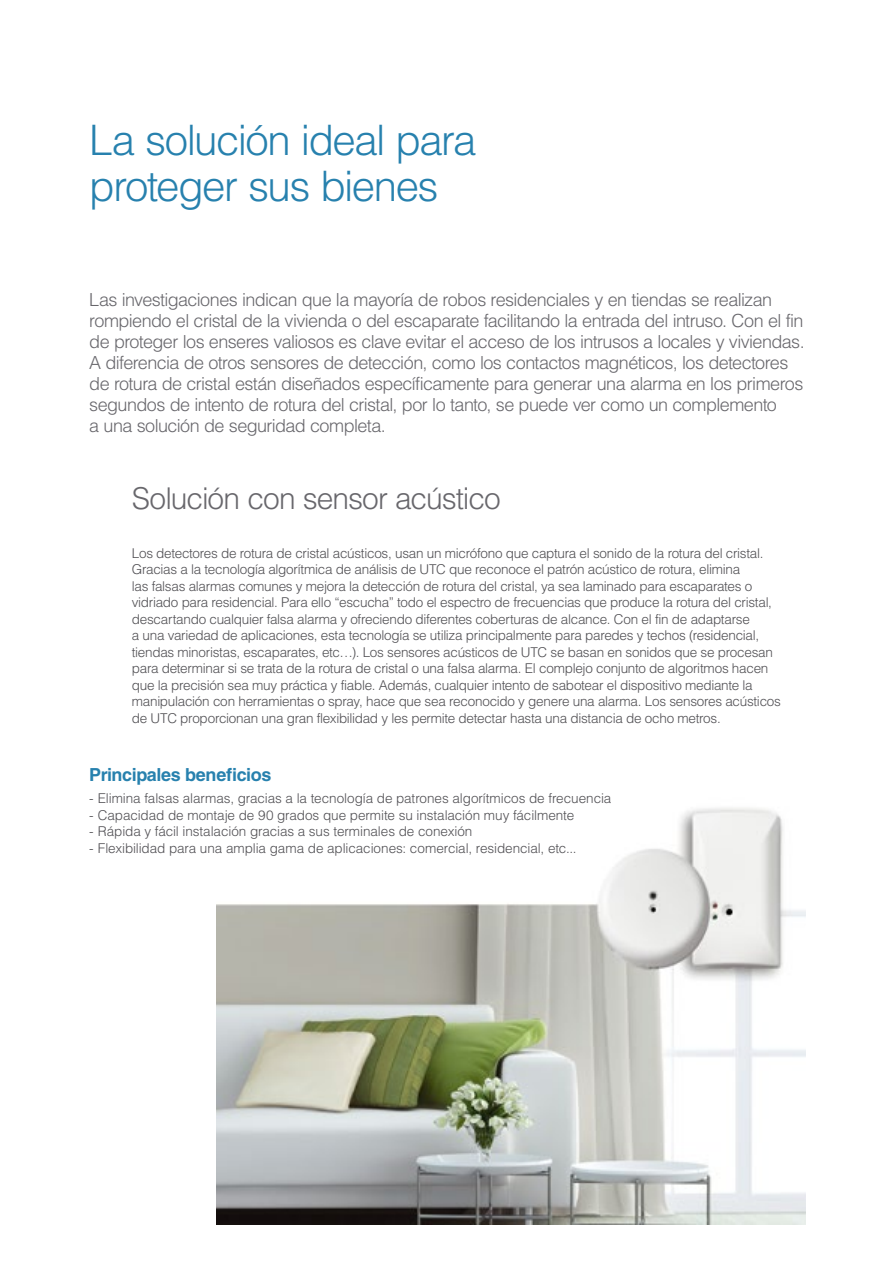
<style>
.page{position:relative;width:893px;height:1263px;background:#fff}
.page>*{position:absolute;margin:0;border:0;box-sizing:border-box;transform-origin:0 0}
.t1{font:300 42px/46.2px "Helvetica LT Std";letter-spacing:-.035em;color:#2781ae}
.t2{font:300 30px "Helvetica LT Std";letter-spacing:-.035em;color:#68676c}
.t3{font:300 18px/21px "Helvetica LT Std";letter-spacing:-.03em;color:#68676c}
.t4{font:700 18px "Helvetica LT Std";letter-spacing:-.025em;color:#2781ae}
.t5{font:300 13.5px/16.5px "Helvetica LT Std";letter-spacing:-.02em;color:#504f53}
</style>
<div class="page">
<img style="left:217px;top:808px;width:588px;height:417px">
<h1 class="t1" style="left:89px;top:116px;width:389px">La solución ideal para proteger sus bienes</h1>
<p class="t3" style="left:89px;top:289px;width:717px">Las investigaciones indican que la mayoría de robos residenciales y en tiendas se realizan rompiendo el cristal de la vivienda o del escaparate facilitando la entrada del intruso. Con el fin de proteger los enseres valiosos es clave evitar el acceso de los intrusos a locales y viviendas.<br>A diferencia de otros sensores de detección, como los contactos magnéticos, los detectores de rotura de cristal están diseñados específicamente para generar una alarma en los primeros segundos de intento de rotura del cristal, por lo tanto, se puede ver como un complemento<br>a una solución de seguridad completa.</p>
<h2 class="t2" style="left:132px;top:479px;width:370px">Solución con sensor acústico</h2>
<p class="t5" style="left:132px;top:544px;width:651px">Los detectores de rotura de cristal acústicos, usan un micrófono que captura el sonido de la rotura del cristal.<br>Gracias a la tecnología algorítmica de análisis de UTC que reconoce el patrón acústico de rotura, elimina<br>las falsas alarmas comunes y mejora la detección de rotura del cristal, ya sea laminado para escaparates o vidriado para residencial. Para ello “escucha” todo el espectro de frecuencias que produce la rotura del cristal, descartando cualquier falsa alarma y ofreciendo diferentes coberturas de alcance. Con el fin de adaptarse<br>a una variedad de aplicaciones, esta tecnología se utiliza principalmente para paredes y techos (residencial, tiendas minoristas, escaparates, etc…). Los sensores acústicos de UTC se basan en sonidos que se procesan para determinar si se trata de la rotura de cristal o una falsa alarma. El complejo conjunto de algoritmos hacen que la precisión sea muy práctica y fiable. Además, cualquier intento de sabotear el dispositivo mediante la manipulación con herramientas o spray, hace que sea reconocido y genere una alarma. Los sensores acústicos de UTC proporcionan una gran flexibilidad y les permite detectar hasta una distancia de ocho metros.</p>
<h3 class="t4" style="left:89px;top:763px;width:184px">Principales beneficios</h3>
<p class="t5" style="left:89px;top:790px;width:524px">- Elimina falsas alarmas, gracias a la tecnología de patrones algorítmicos de frecuencia</p>
<p class="t5" style="left:89px;top:807px;width:486px">- Capacidad de montaje de 90 grados que permite su instalación muy fácilmente</p>
<p class="t5" style="left:89px;top:823px;width:385px">- Rápida y fácil instalación gracias a sus terminales de conexión</p>
<p class="t5" style="left:89px;top:840px;width:489px">- Flexibilidad para una amplia gama de aplicaciones: comercial, residencial, etc...</p>
</div>
